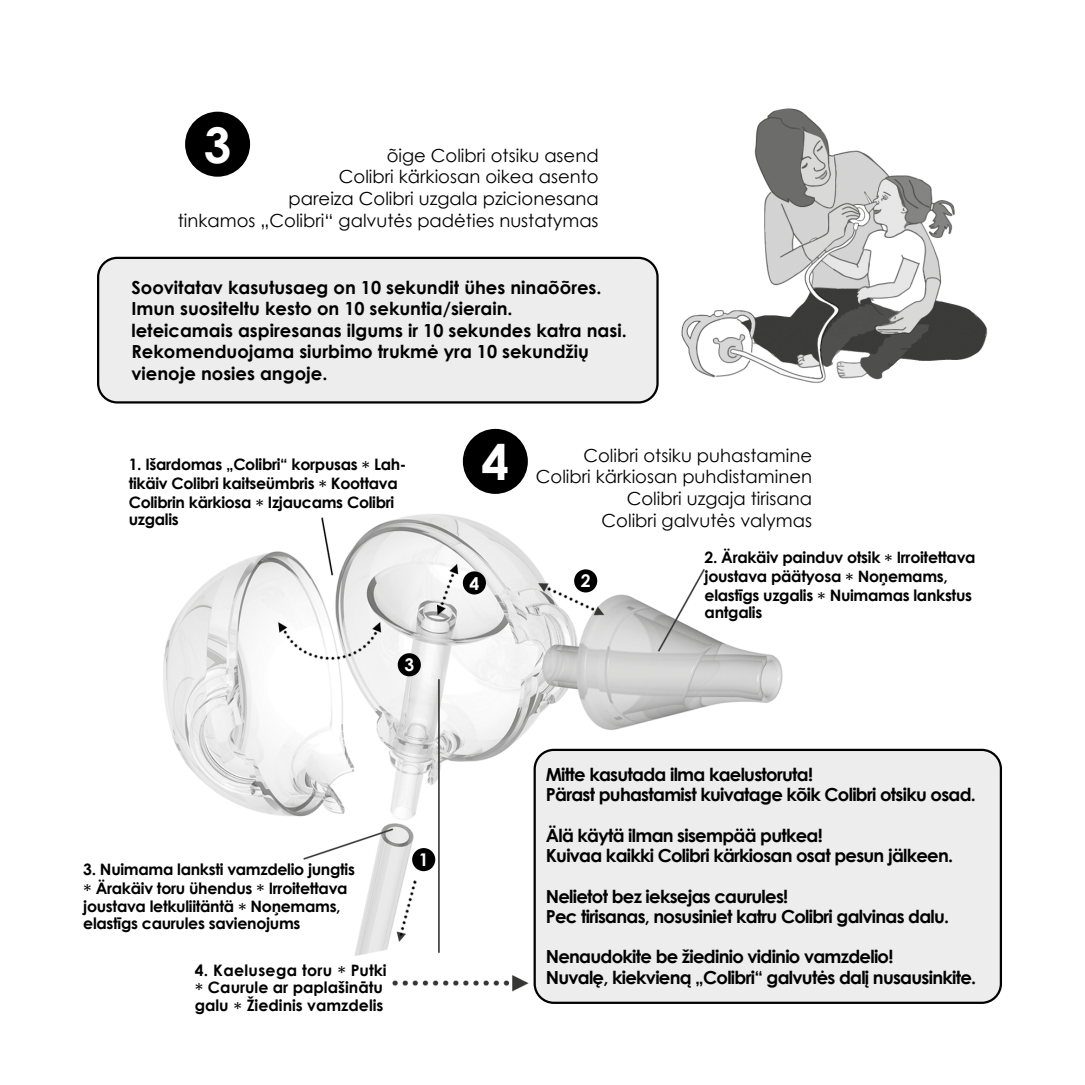
<style>
.page{position:relative;width:1085px;height:1085px;background:#fff}
.page>*{position:absolute;margin:0;border:0;box-sizing:border-box;transform-origin:0 0}
.t1{font:700 49.27px "Century Gothic";color:#fff}
.t2{font:700 18px/20.2px "Century Gothic";letter-spacing:-.04em;color:#000}
.t3{font:18px/21.6px "Century Gothic";color:#000;text-align:right}
.t4{font:700 18px/21.6px "Century Gothic";color:#000}
.t5{font:700 17.55px "Century Gothic";color:#fff}
.t6{font:700 15.75px/18.9px "Century Gothic";letter-spacing:-.02em;color:#000}
.t7{font:700 15.75px/16.9px "Century Gothic";color:#000}
.s1{font-weight:400;font-size:20.25px}
</style>
<div class="page">
<img style="left:681px;top:108px;width:307px;height:275px">
<div style="left:185px;top:112px;width:65px;height:65px;background:#000;border-radius:50%"></div>
<div style="left:98px;top:258px;width:559px;height:144px;background:#ededed;border-radius:19px"></div>
<div style="left:97px;top:257px;width:561px;height:146px;border:2px solid #000;border-radius:19px"></div>
<img style="left:163px;top:514px;width:620px;height:484px">
<div style="left:397px;top:653px;width:24px;height:23px;background:#000;border-radius:50%"></div>
<div style="left:574px;top:569px;width:23px;height:23px;background:#000;border-radius:50%"></div>
<div style="left:412px;top:847px;width:23px;height:24px;background:#000;border-radius:50%"></div>
<div style="left:463px;top:571px;width:23px;height:23px;background:#000;border-radius:50%"></div>
<div style="left:534px;top:749px;width:466px;height:253px;background:#ededed;border-radius:19px"></div>
<div style="left:533px;top:748px;width:468px;height:255px;border:2px solid #000;border-radius:19px"></div>
<div style="left:463px;top:429px;width:64px;height:65px;background:#000;border-radius:50%"></div>
<div style="left:652px;top:64px;width:85px;height:91px;background:#fff"></div>
<h1 class="t1" style="left:204px;top:107px;width:29px">3</h1>
<p class="t3" style="left:178px;top:144px;width:422px">õige Colibri otsiku asend<br>Colibri kärkiosan oikea asento<br>pareiza Colibri uzgala pzicionesana<br>tinkamos „Colibri“ galvutės padėties nustatymas</p>
<p class="t4" style="left:131px;top:275px;width:496px">Soovitatav kasutusaeg on 10 sekundit ühes ninaõõres.<br>Imun suositeltu kesto on 10 sekuntia/sierain.<br>leteicamais aspiresanas ilgums ir 10 sekundes katra nasi.<br>Rekomenduojama siurbimo trukmė yra 10 sekundžių vienoje nosies angoje.</p>
<p class="t6" style="left:129px;top:454px;width:279px">1. Išardomas „Colibri“ korpusas <span class="s1">*</span> Lah&shy;tikäiv Colibri kaitseümbris <span class="s1">*</span> Koottava<br>Colibrin kärkiosa <span class="s1">*</span> Izjaucams Colibri</p>
<p class="t6" style="left:129px;top:509px;width:52px">uzgalis</p>
<p class="t5" style="left:404px;top:651px;width:11px">3</p>
<p class="t6" style="left:83px;top:858px;width:273px">3. Nuimama lanksti vamzdelio jungtis <span class="s1">*</span> Ärakäiv toru ühendus <span class="s1">*</span> Irroitettava joustava letkuliitäntä <span class="s1">*</span> Noņemams,</p>
<p class="t6" style="left:83px;top:913px;width:219px">elastīgs caurules savienojums</p>
<p class="t7" style="left:195px;top:960px;width:193px">4. Kaelusega toru <span class="s1">*</span> Putki <span class="s1">*</span> Caurule ar paplašinātu</p>
<p class="t7" style="left:195px;top:996px;width:190px">galu <span class="s1">*</span> Žiedinis vamzdelis</p>
<p class="t5" style="left:419px;top:846px;width:11px">1</p>
<h1 class="t1" style="left:481px;top:424px;width:29px">4</h1>
<p class="t3" style="left:536px;top:444px;width:277px">Colibri otsiku puhastamine<br>Colibri kärkiosan puhdistaminen<br>Colibri uzgaja tirisana<br>Colibri galvutės valymas</p>
<p class="t5" style="left:469px;top:569px;width:11px">4</p>
<p class="t5" style="left:580px;top:567px;width:11px">2</p>
<p class="t6" style="left:704px;top:547px;width:272px">2. Ärakäiv painduv otsik <span class="s1">*</span> Irroitettava joustava päätyosa <span class="s1">*</span> Noņemams, elastīgs uzgalis <span class="s1">*</span> Nuimamas lankstus</p>
<p class="t6" style="left:704px;top:602px;width:59px">antgalis</p>
<p class="t2" style="left:545px;top:763px;width:431px">Mitte kasutada ilma kaelustoruta!<br>Pärast puhastamist kuivatage kõik Colibri otsiku osad.</p>
<p class="t2" style="left:545px;top:824px;width:409px">Älä käytä ilman sisempää putkea!<br>Kuivaa kaikki Colibri kärkiosan osat pesun jälkeen.</p>
<p class="t2" style="left:545px;top:884px;width:405px">Nelietot bez ieksejas caurules!<br>Pec tirisanas, nosusiniet katru Colibri galvinas dalu.</p>
<p class="t2" style="left:545px;top:945px;width:432px">Nenaudokite be žiedinio vidinio vamzdelio!<br>Nuvalę, kiekvieną „Colibri“ galvutės dalį nusausinkite.</p>
</div>
